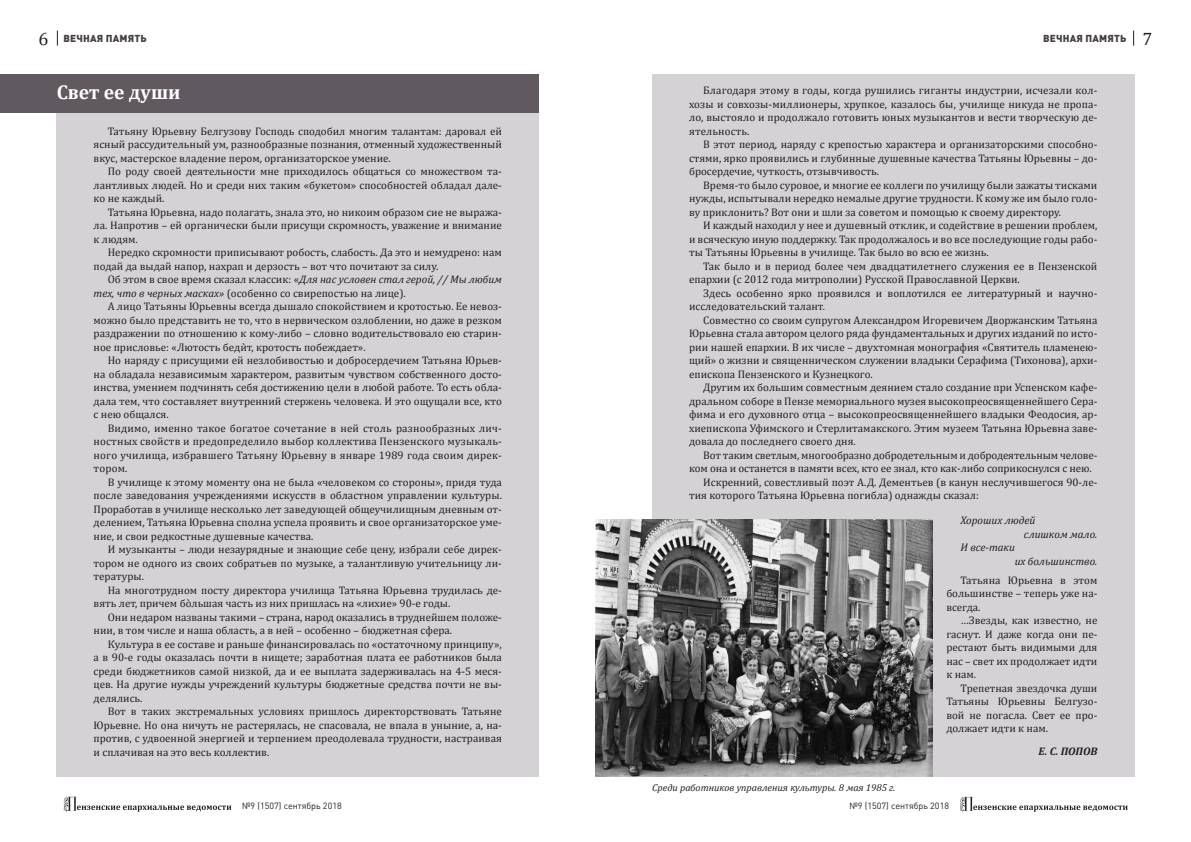
<style>
.page{position:relative;width:1191px;height:842px;background:#fff}
.page>*{position:absolute;margin:0;border:0;box-sizing:border-box;transform-origin:0 0}
.t1{font:700 20px "Cambria";color:#fff}
.t2{font:18px "Cambria";color:#231f20}
.t3{font:11px/13.5px "Cambria";color:#231f20;text-align:justify}
.t4{font:italic 11px "Cambria";color:#231f20}
.t5{font:italic 700 11px "Cambria";color:#231f20}
.t6{font:italic 10px "Cambria";color:#231f20}
.t7{font:900 10px "DIN Pro";letter-spacing:.02em;color:#463f44}
.t8{font:9px "DIN Pro";color:#231f20}
.s1{font-style:italic}
</style>
<div class="page">
<div style="left:57px;top:103px;width:482px;height:674px;background:#d5d2d5"></div>
<div style="left:0;top:74px;width:539px;height:38px;background:#60595f"></div>
<div style="left:652px;top:74px;width:482px;height:703px;background:#d5d2d5"></div>
<img style="left:595px;top:519px;width:337px;height:258px">
<svg style="left:64px;top:797px;width:167px;height:15px"></svg>
<svg style="left:57px;top:31px;width:1px;height:15px"></svg>
<svg style="left:960px;top:797px;width:167px;height:15px"></svg>
<svg style="left:1133px;top:31px;width:1px;height:15px"></svg>
<h2 class="t2" style="left:38px;top:28px;width:11px">6</h2>
<p class="t7" style="left:63px;top:29px;width:85px">вечная память</p>
<h2 class="t2" style="left:1142px;top:28px;width:11px">7</h2>
<p class="t7" style="left:1043px;top:29px;width:85px">вечная память</p>
<h1 class="t1" style="left:57px;top:78px;width:125px">Свет ее души</h1>
<p class="t3" style="left:94px;top:124px;width:410px;text-indent:14px">Татьяну Юрьевну Белгузову Господь сподобил многим талантам: даровал ей ясный рассудительный ум, разнообразные познания, отменный художественный вкус, мастерское владение пером, организаторское умение.</p>
<p class="t3" style="left:94px;top:165px;width:410px;text-indent:14px">По роду своей деятельности мне приходилось общаться со множеством та&shy;лантливых людей. Но и среди них таким «букетом» способностей обладал дале&shy;ко не каждый.</p>
<p class="t3" style="left:94px;top:205px;width:410px;text-indent:14px">Татьяна Юрьевна, надо полагать, знала это, но никоим образом сие не выража&shy;ла. Напротив – ей органически были присущи скромность, уважение и внимание к людям.</p>
<p class="t3" style="left:94px;top:246px;width:410px;text-indent:14px">Нередко скромности приписывают робость, слабость. Да это и немудрено: нам подай да выдай напор, нахрап и дерзость – вот что почитают за силу.</p>
<p class="t3" style="left:94px;top:273px;width:410px;text-indent:14px">Об этом в свое время сказал классик: «<span class="s1">Для нас условен стал герой, // Мы любим тех, что в черных масках»</span> (особенно со свирепостью на лице).</p>
<p class="t3" style="left:94px;top:300px;width:410px;text-indent:14px">А лицо Татьяны Юрьевны всегда дышало спокойствием и кротостью. Ее невоз&shy;можно было представить не то, что в нервическом озлоблении, но даже в резком раздражении по отношению к кому-либо – словно водительствовало ею старин&shy;ное присловье: «Лютость бедѝт, кротость побеждает».</p>
<p class="t3" style="left:94px;top:354px;width:410px;text-indent:14px">Но наряду с присущими ей незлобивостью и добросердечием Татьяна Юрьев&shy;на обладала независимым характером, развитым чувством собственного досто&shy;инства, умением подчинять себя достижению цели в любой работе. То есть обла&shy;дала тем, что составляет внутренний стержень человека. И это ощущали все, кто с нею общался.</p>
<p class="t3" style="left:94px;top:421px;width:410px;text-indent:14px">Видимо, именно такое богатое сочетание в ней столь разнообразных лич&shy;ностных свойств и предопределило выбор коллектива Пензенского музыкаль&shy;ного училища, избравшего Татьяну Юрьевну в январе 1989 года своим дирек&shy;тором.</p>
<p class="t3" style="left:94px;top:475px;width:410px;text-indent:14px">В училище к этому моменту она не была «человеком со стороны», придя туда после заведования учреждениями искусств в областном управлении культуры.<br>Проработав в училище несколько лет заведующей общеучилищным дневным от&shy;делением, Татьяна Юрьевна сполна успела проявить и свое организаторское уме&shy;ние, и свои редкостные душевные качества.</p>
<p class="t3" style="left:94px;top:543px;width:410px;text-indent:14px">И музыканты – люди незаурядные и знающие себе цену, избрали себе дирек&shy;тором не одного из своих собратьев по музыке, а талантливую учительницу ли&shy;тературы.</p>
<p class="t3" style="left:94px;top:583px;width:410px;text-indent:14px">На многотрудном посту директора училища Татьяна Юрьевна трудилась де&shy;вять лет, причем бòльшая часть из них пришлась на «лихие» 90-е годы.</p>
<p class="t3" style="left:94px;top:610px;width:410px;text-indent:14px">Они недаром названы такими – страна, народ оказались в труднейшем положе&shy;нии, в том числе и наша область, а в ней – особенно – бюджетная сфера.</p>
<p class="t3" style="left:94px;top:637px;width:410px;text-indent:14px">Культура в ее составе и раньше финансировалась по «остаточному принципу», а в 90-е годы оказалась почти в нищете; заработная плата ее работников была среди бюджетников самой низкой, да и ее выплата задерживалась на 4-5 меся&shy;цев. На другие нужды учреждений культуры бюджетные средства почти не вы&shy;делялись.</p>
<p class="t3" style="left:94px;top:705px;width:410px;text-indent:14px">Вот в таких экстремальных условиях пришлось директорствовать Татьяне Юрьевне. Но она ничуть не растерялась, не спасовала, не впала в уныние, а, на&shy;против, с удвоенной энергией и терпением преодолевала трудности, настраивая и сплачивая на это весь коллектив.</p>
<p class="t8" style="left:242px;top:799px;width:101px">№9 (1507) сентябрь 2018</p>
<p class="t3" style="left:689px;top:84px;width:410px;text-indent:14px">Благодаря этому в годы, когда рушились гиганты индустрии, исчезали кол&shy;хозы и совхозы-миллионеры, хрупкое, казалось бы, училище никуда не пропа&shy;ло, выстояло и продолжало готовить юных музыкантов и вести творческую де&shy;ятельность.</p>
<p class="t3" style="left:689px;top:138px;width:410px;text-indent:14px">В этот период, наряду с крепостью характера и организаторскими способно&shy;стями, ярко проявились и глубинные душевные качества Татьяны Юрьевны – до&shy;бросердечие, чуткость, отзывчивость.</p>
<p class="t3" style="left:689px;top:178px;width:410px;text-indent:14px">Время-то было суровое, и многие ее коллеги по училищу были зажаты тисками нужды, испытывали нередко немалые другие трудности. К кому же им было голо&shy;ву приклонить? Вот они и шли за советом и помощью к своему директору.</p>
<p class="t3" style="left:689px;top:219px;width:410px;text-indent:14px">И каждый находил у нее и душевный отклик, и содействие в решении проблем, и всяческую иную поддержку. Так продолжалось и во все последующие годы рабо&shy;ты Татьяны Юрьевны в училище. Так было во всю ее жизнь.</p>
<p class="t3" style="left:689px;top:259px;width:410px;text-indent:14px">Так было и в период более чем двадцатилетнего служения ее в Пензенской епархии (с 2012 года митрополии) Русской Православной Церкви.</p>
<p class="t3" style="left:689px;top:286px;width:410px;text-indent:14px">Здесь особенно ярко проявился и воплотился ее литературный и научно&shy;исследовательский талант.</p>
<p class="t3" style="left:689px;top:313px;width:410px;text-indent:14px">Совместно со своим супругом Александром Игоревичем Дворжанским Татьяна Юрьевна стала автором целого ряда фундаментальных и других изданий по исто&shy;рии нашей епархии. В их числе – двухтомная монография «Святитель пламенею&shy;щий» о жизни и священническом служении владыки Серафима (Тихонова), архи&shy;епископа Пензенского и Кузнецкого.</p>
<p class="t3" style="left:689px;top:381px;width:410px;text-indent:14px">Другим их большим совместным деянием стало создание при Успенском кафе&shy;дральном соборе в Пензе мемориального музея высокопреосвященнейшего Сера&shy;фима и его духовного отца – высокопреосвященнейшего владыки Феодосия, ар&shy;хиепископа Уфимского и Стерлитамакского. Этим музеем Татьяна Юрьевна заве&shy;довала до последнего своего дня.</p>
<p class="t3" style="left:703px;top:448px;width:396px">Вот таким светлым, многообразно добродетельным и добродеятельным челове-</p>
<p class="t3" style="left:689px;top:462px;width:404px">ком она и останется в памяти всех, кто ее знал, кто как-либо соприкоснулся с нею.</p>
<p class="t3" style="left:703px;top:475px;width:396px">Искренний, совестливый поэт А.Д. Дементьев (в канун неслучившегося 90-ле-</p>
<p class="t3" style="left:689px;top:489px;width:291px">тия которого Татьяна Юрьевна погибла) однажды сказал:</p>
<p class="t4" style="left:960px;top:513px;width:76px">Хороших людей</p>
<p class="t4" style="left:1024px;top:526px;width:75px">слишком мало.</p>
<p class="t4" style="left:960px;top:540px;width:56px">И все-таки</p>
<p class="t4" style="left:1014px;top:553px;width:84px">их большинство.</p>
<p class="t3" style="left:946px;top:573px;width:153px;text-indent:14px">Татьяна Юрьевна в этом большинстве – теперь уже на&shy;всегда.</p>
<p class="t3" style="left:946px;top:614px;width:153px;text-indent:14px">…Звезды, как известно, не гаснут. И даже когда они пе&shy;рестают быть видимыми для нас – свет их продолжает идти к нам.</p>
<p class="t3" style="left:946px;top:681px;width:153px;text-indent:14px">Трепетная звездочка души Татьяны Юрьевны Белгузо&shy;вой не погасла. Свет ее про&shy;должает идти к нам.</p>
<p class="t5" style="left:1038px;top:744px;width:60px">Е. С. Попов</p>
<p class="t6" style="left:652px;top:780px;width:245px">Среди работников управления культуры. 8 мая 1985 г.</p>
<p class="t8" style="left:849px;top:799px;width:101px">№9 (1507) сентябрь 2018</p>
</div>
